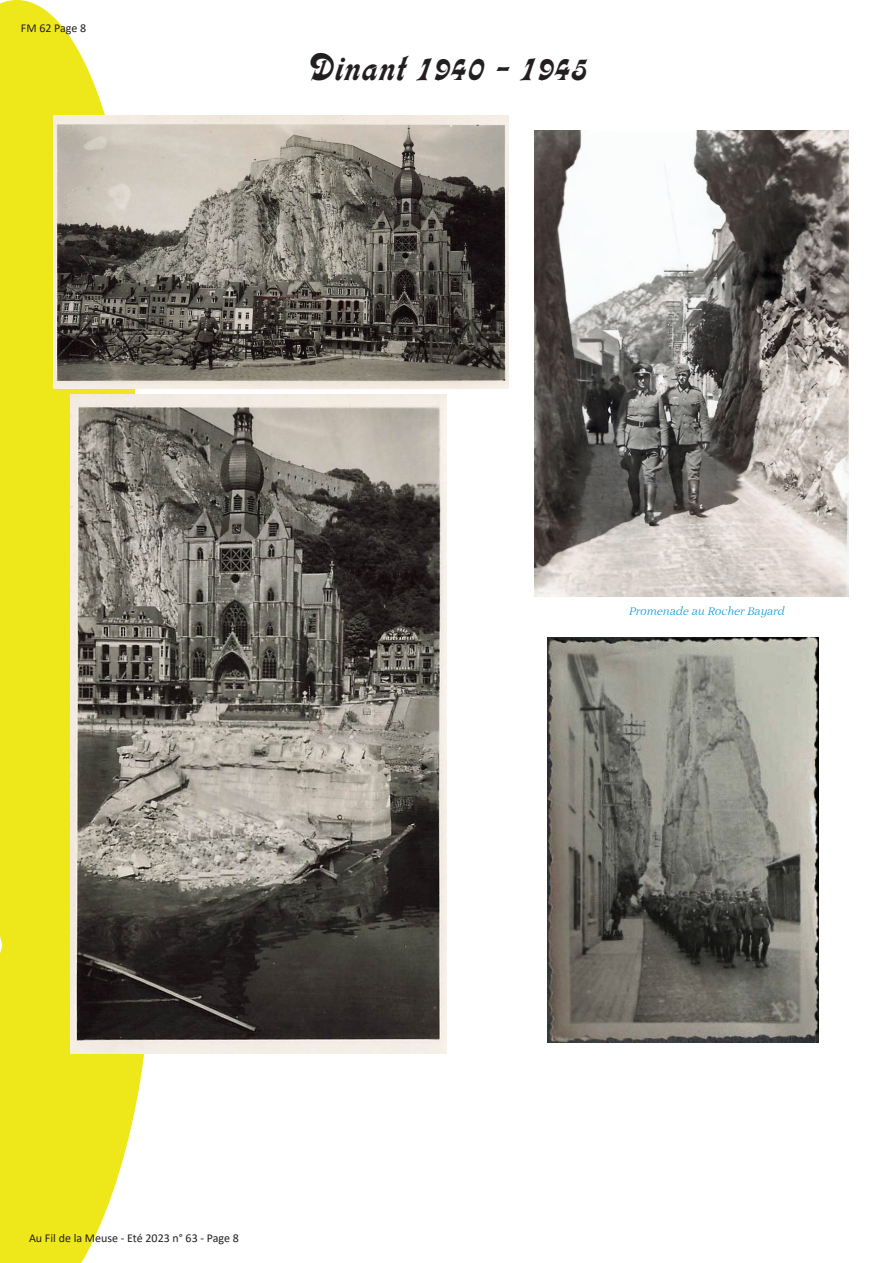
<style>
.page{position:relative;width:893px;height:1263px;background:#fff}
.page>*{position:absolute;margin:0;border:0;box-sizing:border-box;transform-origin:0 0}
.t1{font:36px "Kalligraphia";color:#231f20}
.t2{font:12px "Calibri";color:#231f20}
.t3{font:10.5px "Accord Light SF Italic";color:#009bdc}
</style>
<div class="page">
<svg style="left:0;top:0;width:136px;height:556px;fill:#eee81a"></svg>
<div style="left:0;top:556px;width:70px;height:253px;background:#eee81a"></div>
<svg style="left:0;top:809px;width:144px;height:454px;background:#efea32"></svg>
<img style="left:53px;top:115px;width:455px;height:273px">
<img style="left:70px;top:394px;width:376px;height:660px">
<img style="left:534px;top:130px;width:315px;height:466px">
<img style="left:548px;top:637px;width:270px;height:405px">
<p class="t2" style="left:21px;top:23px;width:67px">FM 62 Page 8</p>
<h1 class="t1" style="left:306px;top:54px;width:282px">Dinant 1940 - 1945</h1>
<p class="t3" style="left:629px;top:606px;width:157px">Promenade au Rocher Bayard</p>
<p class="t2" style="left:29px;top:1233px;width:211px">Au Fil de la Meuse - Eté 2023 n° 63 - Page 8</p>
</div>
